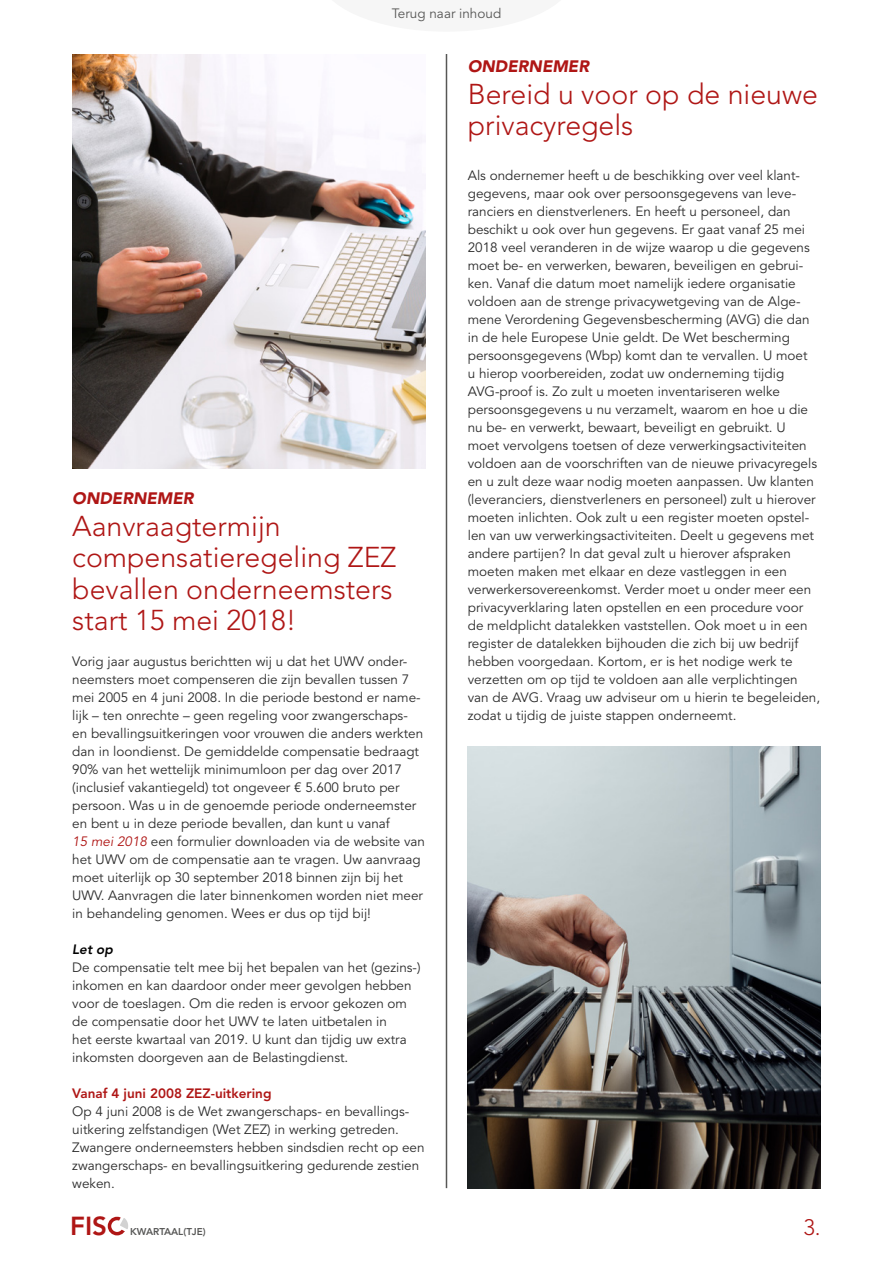
<style>
.page{position:relative;width:893px;height:1263px;background:#fff}
.page>*{position:absolute;margin:0;border:0;box-sizing:border-box;transform-origin:0 0}
.t1{font:300 28.5px/31.5px "Avenir LT";color:#af1615}
.t2{font:800 25.95px "Avenir LT";color:#af1615}
.t3{font:300 22.2px "Avenir LT";color:#af1615}
.t4{font:italic 900 16.5px "Avenir LT";color:#af1615}
.t5{font:13.5px/18px "Avenir LT";color:#2c2c2c}
.t6{font:800 13.5px "Avenir LT";color:#af1615}
.t7{font:13.5px "Avenir LT";color:#575756}
.t8{font:italic 800 13.5px "Avenir LT";color:#000}
.t9{font:800 9.9px "Avenir LT";color:#575756}
.s1{font-style:italic;color:#af1615}
</style>
<div class="page">
<div style="left:108px;top:1217px;width:18px;height:18px;border:3px solid #af1615;border-radius:50%"></div>
<svg style="left:114px;top:1216px;width:14px;height:19px"></svg>
<hr style="left:446px;top:54px;width:1px;height:1134px;background:#575756">
<img style="left:72px;top:54px;width:353px;height:414px">
<img style="left:468px;top:746px;width:353px;height:442px">
<p class="t7" style="left:392px;top:5px;width:111px">Terug naar inhoud</p>
<p class="t4" style="left:72px;top:488px;width:123px">ONDERNEMER</p>
<h1 class="t1" style="left:72px;top:510px;width:326px">Aanvraagtermijn compensatieregeling ZEZ bevallen onderneemsters start 15 mei 2018!</h1>
<p class="t5" style="left:72px;top:653px;width:354px">Vorig jaar augustus berichtten wij u dat het UWV onder&shy;neemsters moet compenseren die zijn bevallen tussen 7 mei 2005 en 4 juni 2008. In die periode bestond er name&shy;lijk – ten onrechte – geen regeling voor zwangerschaps&shy;en bevallingsuitkeringen voor vrouwen die anders werkten dan in loondienst. De gemiddelde compensatie bedraagt 90% van het wettelijk minimumloon per dag over 2017 (inclusief vakantiegeld) tot ongeveer € 5.600 bruto per persoon. Was u in de genoemde periode onderneemster en bent u in deze periode bevallen, dan kunt u vanaf<br><span class="s1">15 mei 2018</span> een formulier downloaden via de website van het UWV om de compensatie aan te vragen. Uw aanvraag moet uiterlijk op 30 september 2018 binnen zijn bij het UWV. Aanvragen die later binnenkomen worden niet meer in behandeling genomen. Wees er dus op tijd bij!</p>
<p class="t8" style="left:72px;top:941px;width:42px">Let op</p>
<p class="t5" style="left:72px;top:959px;width:350px">De compensatie telt mee bij het bepalen van het (gezins-) inkomen en kan daardoor onder meer gevolgen hebben voor de toeslagen. Om die reden is ervoor gekozen om de compensatie door het UWV te laten uitbetalen in<br>het eerste kwartaal van 2019. U kunt dan tijdig uw extra inkomsten doorgeven aan de Belastingdienst.</p>
<p class="t6" style="left:72px;top:1085px;width:201px">Vanaf 4 juni 2008 ZEZ-uitkering</p>
<p class="t5" style="left:72px;top:1103px;width:354px">Op 4 juni 2008 is de Wet zwangerschaps- en bevallings&shy;uitkering zelfstandigen (Wet ZEZ) in werking getreden.<br>Zwangere onderneemsters hebben sindsdien recht op een zwangerschaps- en bevallingsuitkering gedurende zestien weken.</p>
<p class="t4" style="left:468px;top:56px;width:123px">ONDERNEMER</p>
<h1 class="t1" style="left:468px;top:78px;width:352px">Bereid u voor op de nieuwe privacyregels</h1>
<p class="t5" style="left:468px;top:167px;width:354px">Als ondernemer heeft u de beschikking over veel klant&shy;gegevens, maar ook over persoonsgegevens van leve&shy;ranciers en dienstverleners. En heeft u personeel, dan beschikt u ook over hun gegevens. Er gaat vanaf 25 mei 2018 veel veranderen in de wijze waarop u die gegevens moet be- en verwerken, bewaren, beveiligen en gebrui&shy;ken. Vanaf die datum moet namelijk iedere organisatie voldoen aan de strenge privacywetgeving van de Alge&shy;mene Verordening Gegevensbescherming (AVG) die dan in de hele Europese Unie geldt. De Wet bescherming persoonsgegevens (Wbp) komt dan te vervallen. U moet<br>u hierop voorbereiden, zodat uw onderneming tijdig AVG-proof is. Zo zult u moeten inventariseren welke persoonsgegevens u nu verzamelt, waarom en hoe u die nu be- en verwerkt, bewaart, beveiligt en gebruikt. U moet vervolgens toetsen of deze verwerkingsactiviteiten voldoen aan de voorschriften van de nieuwe privacyregels en u zult deze waar nodig moeten aanpassen. Uw klanten (leveranciers, dienstverleners en personeel) zult u hierover moeten inlichten. Ook zult u een register moeten opstel&shy;len van uw verwerkingsactiviteiten. Deelt u gegevens met andere partijen? In dat geval zult u hierover afspraken moeten maken met elkaar en deze vastleggen in een verwerkersovereenkomst. Verder moet u onder meer een privacyverklaring laten opstellen en een procedure voor de meldplicht datalekken vaststellen. Ook moet u in een register de datalekken bijhouden die zich bij uw bedrijf hebben voorgedaan. Kortom, er is het nodige werk te verzetten om op tijd te voldoen aan alle verplichtingen van de AVG. Vraag uw adviseur om u hierin te begeleiden, zodat u tijdig de juiste stappen onderneemt.</p>
<h2 class="t2" style="left:70px;top:1210px;width:38px">FIS</h2>
<p class="t9" style="left:130px;top:1226px;width:77px">KWARTAAL(TJE)</p>
<h3 class="t3" style="left:803px;top:1214px;width:19px">3.</h3>
</div>
